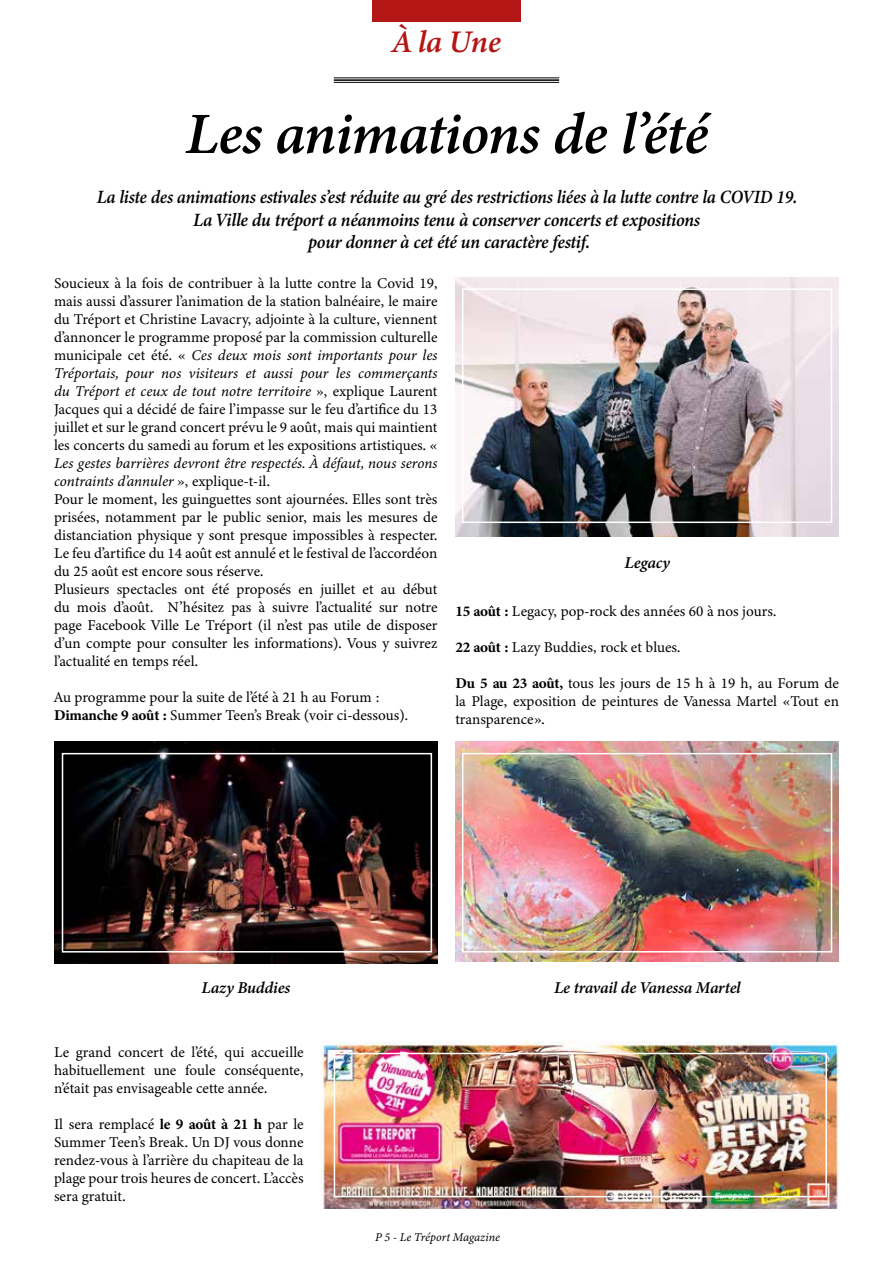
<style>
.page{position:relative;width:893px;height:1263px;background:#fff}
.page>*{position:absolute;margin:0;border:0;box-sizing:border-box;transform-origin:0 0}
.t1{font:italic 58.5px "Minion Variable Concept";color:#000}
.t2{font:italic 31.5px "Minion Variable Concept";color:#b31614}
.t3{font:italic 18.75px/22.5px "Minion Variable Concept";color:#000;text-align:center;scale:.93 1}
.t4{font:italic 16.5px "Minion Variable Concept";color:#000}
.t5{font:15px/18px "Minion Variable Concept";color:#000;text-align:justify}
.t6{font:italic 12px "Minion Variable Concept";color:#000}
.s1{font-style:italic}
</style>
<div class="page">
<hr style="left:334px;top:77px;width:225px;height:1px;background:#000">
<hr style="left:334px;top:79px;width:225px;height:2px;background:#000">
<hr style="left:334px;top:82px;width:225px;height:1px;background:#000">
<div style="left:372px;top:0;width:149px;height:21px;background:#b31614"></div>
<img style="left:455px;top:742px;width:384px;height:219px">
<div style="left:462px;top:753px;width:370px;height:199px;border:2px solid #fff"></div>
<img style="left:455px;top:277px;width:384px;height:259px">
<div style="left:462px;top:288px;width:370px;height:235px;border:2px solid #fff"></div>
<img style="left:54px;top:742px;width:384px;height:221px">
<div style="left:62px;top:753px;width:370px;height:199px;border:2px solid #fff"></div>
<img style="left:322px;top:1041px;width:517px;height:168px">
<div style="left:334px;top:1053px;width:493px;height:144px;border:2px solid #fff"></div>
<h2 class="t2" style="left:392px;top:20px;width:110px">À la Une</h2>
<h1 class="t1" style="left:185px;top:94px;width:524px">Les animations de l’été</h1>
<p class="t3" style="left:97px;top:186px;width:753px">La liste des animations estivales s’est réduite au gré des restrictions liées à la lutte contre la COVID 19.<br>La Ville du tréport a néanmoins tenu à conserver concerts et expositions<br>pour donner à cet été un caractère festif.</p>
<p class="t5" style="left:54px;top:274px;width:385px">Soucieux à la fois de contribuer à la lutte contre la Covid 19, mais aussi d’assurer l’animation de la station balnéaire, le maire du Tréport et Christine Lavacry, adjointe à la culture, viennent d’annoncer le programme proposé par la commission culturelle municipale cet été. « <span class="s1">Ces deux mois sont importants pour les Tréportais, pour nos visiteurs et aussi pour les commerçants du Tréport et ceux de tout notre territoire</span> », explique Laurent Jacques qui a décidé de faire l’impasse sur le feu d’artifice du 13 juillet et sur le grand concert prévu le 9 août, mais qui maintient les concerts du samedi au forum et les expositions artistiques. «</p>
<p class="t5" style="left:54px;top:454px;width:385px;text-align:left"><span class="s1">Les gestes barrières devront être respectés. À défaut, nous serons contraints d’annuler</span> », explique-t-il.<br>Pour le moment, les guinguettes sont ajournées. Elles sont très prisées, notamment par le public senior, mais les mesures de distanciation physique y sont presque impossibles à respecter.<br>Le feu d’artifice du 14 août est annulé et le festival de l’accordéon du 25 août est encore sous réserve.<br>Plusieurs spectacles ont été proposés en juillet et au début du mois d’août. N’hésitez pas à suivre l’actualité sur notre page Facebook Ville Le Tréport (il n’est pas utile de disposer d’un compte pour consulter les informations). Vous y suivrez l’actualité en temps réel.</p>
<p class="t5" style="left:54px;top:688px;width:355px">Au programme pour la suite de l’été à 21 h au Forum :<br>Dimanche 9 août : Summer Teen’s Break (voir ci-dessous).</p>
<p class="t4" style="left:625px;top:551px;width:47px">Legacy</p>
<p class="t5" style="left:455px;top:601px;width:322px">15 août : Legacy, pop-rock des années 60 à nos jours.</p>
<p class="t5" style="left:455px;top:637px;width:226px">22 août : Lazy Buddies, rock et blues.</p>
<p class="t5" style="left:455px;top:673px;width:385px">Du 5 au 23 août, tous les jours de 15 h à 19 h, au Forum de la Plage, exposition de peintures de Vanessa Martel «Tout en transparence».</p>
<p class="t4" style="left:202px;top:976px;width:90px">Lazy Buddies</p>
<p class="t5" style="left:54px;top:1043px;width:251px">Le grand concert de l’été, qui accueille habituellement une foule conséquente, n’était pas envisageable cette année.</p>
<p class="t5" style="left:54px;top:1115px;width:251px">Il sera remplacé le 9 août à 21 h par le Summer Teen’s Break. Un DJ vous donne rendez-vous à l’arrière du chapiteau de la plage pour trois heures de concert. L’accès sera gratuit.</p>
<p class="t4" style="left:554px;top:976px;width:188px">Le travail de Vanessa Martel</p>
<p class="t6" style="left:375px;top:1229px;width:126px">P 5 - Le Tréport Magazine</p>
</div>
